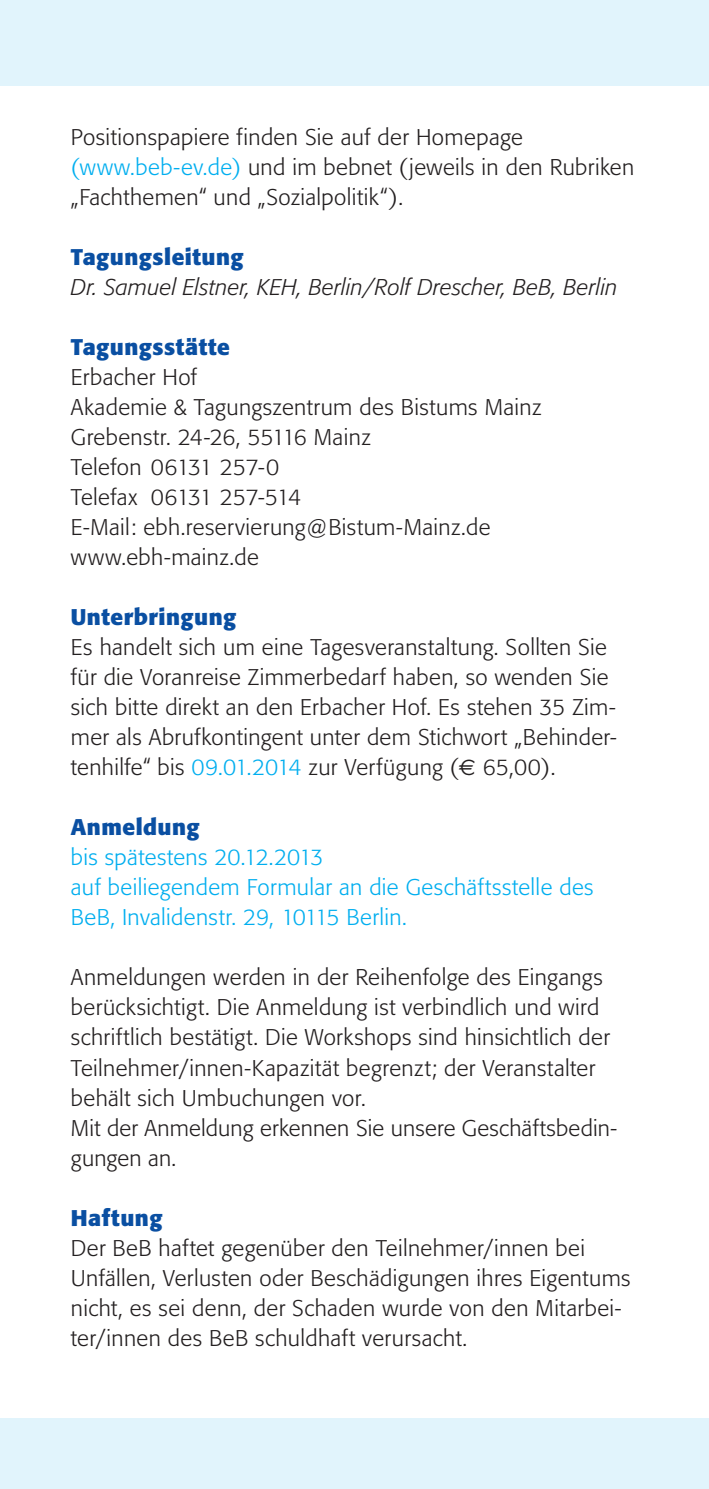
<style>
.page{position:relative;width:709px;height:1489px;background:#fff}
.page>*{position:absolute;margin:0;border:0;box-sizing:border-box;transform-origin:0 0}
.t1{font:300 22.5px/30px "Formata";letter-spacing:.015em;color:#231f20}
.t2{font:300 22.5px/30px "Formata";letter-spacing:.015em;color:#00aeef}
.t3{font:700 22.5px "Formata";letter-spacing:.02em;color:#0a4fa2}
.t4{font:italic 300 22.5px "Formata";letter-spacing:.005em;color:#231f20}
.s1{color:#00aeef}
.s2{font-family:"Euro Sans";font-weight:400}
</style>
<div class="page">
<div style="left:0;top:0;width:709px;height:85px;background:#e1f4fc"></div>
<div style="left:0;top:1417px;width:709px;height:71px;background:#e1f4fc"></div>
<p class="t1" style="left:71px;top:122px;width:565px">Positionspapiere finden Sie auf der Homepage <span class="s1">(www.beb-ev.de)</span> und im bebnet (jeweils in den Rubriken „Fachthemen“ und „Sozialpolitik“).</p>
<p class="t3" style="left:71px;top:243px;width:174px">Tagungsleitung</p>
<p class="t4" style="left:71px;top:274px;width:548px">Dr. Samuel Elstner, KEH, Berlin/Rolf Drescher, BeB, Berlin</p>
<p class="t3" style="left:71px;top:333px;width:160px">Tagungsstätte</p>
<p class="t1" style="left:71px;top:362px;width:472px">Erbacher Hof<br>Akademie &amp; Tagungszentrum des Bistums Mainz<br>Grebenstr. 24-26, 55116 Mainz<br>Telefon 06131 257-0<br>Telefax 06131 257-514<br>E-Mail: ebh.reservierung@Bistum-Mainz.de www.ebh-mainz.de</p>
<p class="t3" style="left:71px;top:603px;width:167px">Unterbringung</p>
<p class="t1" style="left:71px;top:632px;width:547px">Es handelt sich um eine Tagesveranstaltung. Sollten Sie für die Voranreise Zimmerbedarf haben, so wenden Sie sich bitte direkt an den Erbacher Hof. Es stehen 35 Zim&shy;mer als Abrufkontingent unter dem Stichwort „Behinder&shy;tenhilfe“ bis <span class="s1">09.01.2014</span> zur Verfügung (<span class="s2">c</span> 65,00).</p>
<p class="t3" style="left:71px;top:813px;width:130px">Anmeldung</p>
<p class="t2" style="left:71px;top:842px;width:524px">bis spätestens 20.12.2013<br>auf beiliegendem Formular an die Geschäftsstelle des<br>BeB, Invalidenstr. 29, 10115 Berlin.</p>
<p class="t1" style="left:71px;top:962px;width:548px">Anmeldungen werden in der Reihenfolge des Eingangs berücksichtigt. Die Anmeldung ist verbindlich und wird schriftlich bestätigt. Die Workshops sind hinsichtlich der Teilnehmer/innen-Kapazität begrenzt; der Veranstalter behält sich Umbuchungen vor.<br>Mit der Anmeldung erkennen Sie unsere Geschäftsbedin&shy;gungen an.</p>
<p class="t3" style="left:71px;top:1203px;width:93px">Haftung</p>
<p class="t1" style="left:71px;top:1232px;width:561px">Der BeB haftet gegenüber den Teilnehmer/innen bei Unfällen, Verlusten oder Beschädigungen ihres Eigentums nicht, es sei denn, der Schaden wurde von den Mitarbei&shy;ter/innen des BeB schuldhaft verursacht.</p>
</div>
